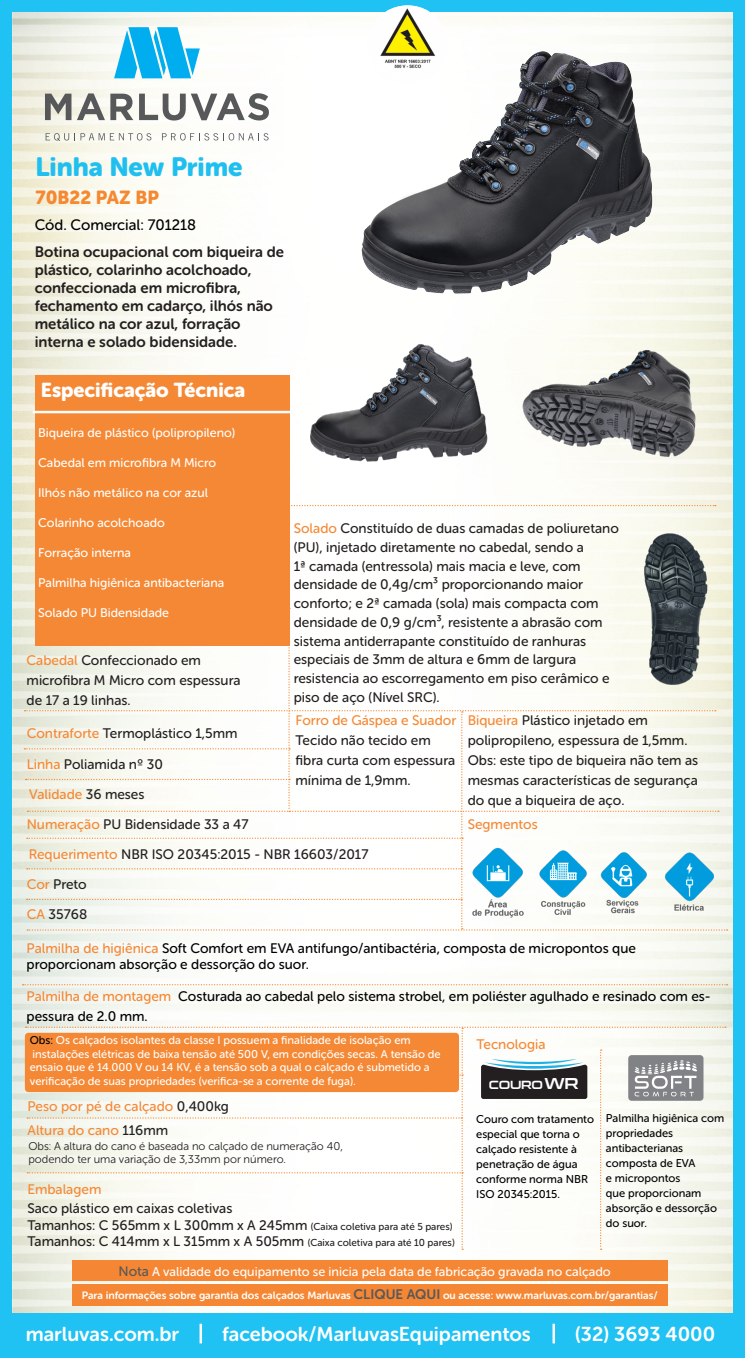
<style>
.page{position:relative;width:745px;height:1358px;background:#fff}
.page>*{position:absolute;margin:0;border:0;box-sizing:border-box;transform-origin:0 0}
.t1{font:26.25px "Museo Sans Rounded 900";color:#1fbff0}
.t2{font:20px "Museo Sans Rounded 700";color:#fff}
.t3{font:20px "Museo Sans Rounded 900";color:#fff}
.t4{font:18.75px "Museo Sans Rounded 900";color:#f58932}
.t5{font:15px/18px "Museo Sans Rounded 700";color:#231f20}
.t6{font:15px "Museo Sans Rounded 500";color:#000001}
.t7{font:13.75px/18.8px "Museo Sans Rounded 500";color:#231f20}
.t8{font:13.75px/16.5px "Museo Sans Rounded 500";color:#000001}
.t9{font:13.75px "Museo Sans Rounded 500";color:#f58834}
.t10{font:12.75px "Museo Sans Rounded 500";color:#fff}
.t11{font:12.5px "Museo Sans Rounded 500";color:#fff}
.t12{font:11.75px "Conthrax Sb";letter-spacing:-.02em;color:#fff}
.t13{font:11.25px/13.5px "Museo Sans Rounded 500";color:#fff}
.t14{font:11.25px/15px "Museo Sans Rounded 500";color:#000001}
.t15{font:11.25px "Museo Sans Rounded 300";color:#231f20}
.t16{font:10.62px "Museo Sans Rounded 700";color:#fff}
.s1{color:#f58834}
.s2{color:#231f20}
.s3{color:#f58734}
.s4{color:#000001}
.s5{font-size:10px}
.s6{font-size:15.62px}
.s7{font-size:13.75px;color:#57585a}
</style>
<div class="page">
<div style="left:0;top:0;width:744px;height:1357px;background:#1fc2f3"></div>
<img style="left:12px;top:12px;width:720px;height:1300px">
<div style="left:35px;top:375px;width:254px;height:270px;background:#f58834"></div>
<hr style="left:33px;top:411px;width:266px;height:2px;background:#fff">
<img style="left:293px;top:31px;width:422px;height:281px">
<img style="left:293px;top:317px;width:215px;height:156px">
<img style="left:508px;top:331px;width:207px;height:138px">
<svg style="left:289px;top:505px;width:426px;height:1px"></svg>
<svg style="left:23px;top:983px;width:704px;height:2px"></svg>
<img style="left:634px;top:532px;width:81px;height:75px">
<div style="left:72px;top:1259px;width:595px;height:21px;background:#f58734"></div>
<div style="left:72px;top:1283px;width:595px;height:22px;background:#f58734"></div>
<svg style="left:114px;top:27px;width:86px;height:51px"></svg>
<svg style="left:45px;top:94px;width:26px;height:26px"></svg>
<svg style="left:77px;top:93px;width:56px;height:27px"></svg>
<svg style="left:139px;top:93px;width:130px;height:27px"></svg>
<svg style="left:46px;top:133px;width:105px;height:8px"></svg>
<svg style="left:162px;top:133px;width:106px;height:7px"></svg>
<hr style="left:199px;top:1323px;width:3px;height:20px;background:#fff">
<hr style="left:552px;top:1323px;width:2px;height:20px;background:#fff">
<svg style="left:24px;top:607px;width:703px;height:323px"></svg>
<img style="left:367px;top:5px;width:80px;height:79px">
<img style="left:659px;top:845px;width:59px;height:72px">
<svg style="left:25px;top:1026px;width:700px;height:223px"></svg>
<p class="t1" style="left:36px;top:152px;width:208px">Linha New Prime</p>
<p class="t4" style="left:36px;top:187px;width:125px">70B22 PAZ BP</p>
<p class="t6" style="left:35px;top:217px;width:163px">Cód. Comercial: 701218</p>
<p class="t5" style="left:35px;top:242px;width:250px">Botina ocupacional com biqueira de plástico, colarinho acolchoado,</p>
<p class="t5" style="left:35px;top:278px;width:207px">confeccionada em microfibra,</p>
<p class="t5" style="left:35px;top:296px;width:239px">fechamento em cadarço, ilhós não metálico na cor azul, forração</p>
<p class="t5" style="left:35px;top:332px;width:203px">interna e solado bidensidade.</p>
<p class="t3" style="left:41px;top:378px;width:206px">Especificação Técnica</p>
<p class="t11" style="left:38px;top:425px;width:198px">Biqueira de plástico (polipropileno)</p>
<p class="t11" style="left:38px;top:455px;width:179px">Cabedal em microfibra M Micro</p>
<p class="t11" style="left:38px;top:485px;width:171px">Ilhós não metálico na cor azul</p>
<p class="t11" style="left:38px;top:515px;width:128px">Colarinho acolchoado</p>
<p class="t11" style="left:38px;top:545px;width:94px">Forração interna</p>
<p class="t11" style="left:38px;top:575px;width:187px">Palmilha higiênica antibacteriana</p>
<p class="t11" style="left:38px;top:605px;width:132px">Solado PU Bidensidade</p>
<p class="t7" style="left:27px;top:650px;width:176px"><span class="s1">Cabedal</span> Confeccionado em</p>
<p class="t7" style="left:27px;top:669px;width:215px;line-height:20px">microfibra M Micro com espessura de 17 a 19 linhas.</p>
<p class="t7" style="left:27px;top:723px;width:212px"><span class="s1">Contraforte</span> Termoplástico 1,5mm</p>
<p class="t7" style="left:27px;top:755px;width:137px"><span class="s1">Linha</span> Poliamida nº 30</p>
<p class="t9" style="left:29px;top:786px;width:117px">Validade <span class="s2">36 meses</span></p>
<p class="t7" style="left:27px;top:814px;width:223px"><span class="s1">Numeração</span> PU Bidensidade 33 a 47</p>
<p class="t7" style="left:293px;top:519px;width:326px"><span class="s1">Solado</span> Constituído de duas camadas de poliuretano (PU), injetado diretamente no cabedal, sendo a<br>1ª camada (entressola) mais macia e leve, com densidade de 0,4g/cm³ proporcionando maior conforto; e 2ª camada (sola) mais compacta com densidade de 0,9 g/cm³, resistente a abrasão com sistema antiderrapante constituído de ranhuras especiais de 3mm de altura e 6mm de largura resistencia ao escorregamento em piso cerâmico e piso de aço (Nível SRC).</p>
<p class="t9" style="left:295px;top:713px;width:162px">Forro de Gáspea e Suador</p>
<p class="t7" style="left:295px;top:730px;width:161px;line-height:20px">Tecido não tecido em fibra curta com espessura mínima de 1,9mm.</p>
<p class="t7" style="left:467px;top:711px;width:181px"><span class="s1">Biqueira</span> Plástico injetado em</p>
<p class="t7" style="left:467px;top:730px;width:232px;line-height:20px">polipropileno, espessura de 1,5mm.<br>Obs: este tipo de biqueira não tem as mesmas características de segurança do que a biqueira de aço.</p>
<p class="t9" style="left:467px;top:816px;width:71px">Segmentos</p>
<p class="t7" style="left:29px;top:844px;width:341px"><span class="s1">Requerimento</span> NBR ISO 20345:2015 - NBR 16603/2017</p>
<p class="t7" style="left:27px;top:874px;width:61px"><span class="s1">Cor</span> Preto</p>
<p class="t7" style="left:27px;top:905px;width:62px"><span class="s1">CA</span> 35768</p>
<p class="t8" style="left:27px;top:939px;width:610px"><span class="s3">Palmilha de higiênica</span> Soft Comfort em EVA antifungo/antibactéria, composta de micropontos que proporcionam absorção e dessorção do suor.</p>
<p class="t8" style="left:27px;top:985px;width:685px;line-height:20px"><span class="s3">Palmilha de montagem</span> Costurada ao cabedal pelo sistema strobel, em poliéster agulhado e resinado com es&shy;pessura de 2.0 mm.</p>
<p class="t13" style="left:30px;top:1033px;width:382px"><span class="s4">Obs:</span> Os calçados isolantes da classe I possuem a finalidade de isolação em</p>
<p class="t13" style="left:30px;top:1046px;width:412px">instalações elétricas de baixa tensão até 500 V, em condições secas. A tensão de ensaio que é 14.000 V ou 14 KV, é a tensão sob a qual o calçado é submetido a verificação de suas propriedades (verifica-se a corrente de fuga).</p>
<p class="t9" style="left:27px;top:1098px;width:203px">Peso por pé de calçado <span class="s2">0,400kg</span></p>
<p class="t9" style="left:27px;top:1122px;width:142px">Altura do cano <span class="s2">116mm</span></p>
<p class="t15" style="left:28px;top:1139px;width:316px">Obs: A altura do cano é baseada no calçado de numeração 40,</p>
<p class="t15" style="left:28px;top:1153px;width:259px">podendo ter uma variação de 3,33mm por número.</p>
<p class="t9" style="left:27px;top:1181px;width:75px">Embalagem</p>
<p class="t7" style="left:27px;top:1199px;width:206px">Saco plástico em caixas coletivas</p>
<p class="t7" style="left:27px;top:1215px;width:426px">Tamanhos: C 565mm x L 300mm x A 245mm <span class="s5">(Caixa coletiva para até 5 pares)</span></p>
<p class="t7" style="left:27px;top:1232px;width:428px">Tamanhos: C 414mm x L 315mm x A 505mm <span class="s5">(Caixa coletiva para até 10 pares)</span></p>
<p class="t9" style="left:476px;top:1036px;width:70px">Tecnologia</p>
<p class="t12" style="left:488px;top:1075px;width:91px">COURO<span class="s6">WR</span></p>
<p class="t14" style="left:476px;top:1111px;width:119px">Couro com tratamento especial que torna o calçado resistente à penetração de água conforme norma NBR<br>ISO 20345:2015.</p>
<p class="t14" style="left:605px;top:1110px;width:120px">Palmilha higiênica com</p>
<p class="t14" style="left:605px;top:1125px;width:112px">propriedades antibacterianas composta de EVA<br>e micropontos<br>que proporcionam absorção e dessorção do suor.</p>
<p class="t10" style="left:119px;top:1263px;width:493px"><span class="s7">Nota</span> A validade do equipamento se inicia pela data de fabricação gravada no calçado</p>
<p class="t16" style="left:82px;top:1289px;width:577px">Para informações sobre garantia dos calçados Marluvas <span class="s7">CLIQUE AQUI</span> ou acesse: www.marluvas.com.br/garantias/</p>
<p class="t2" style="left:26px;top:1322px;width:155px">marluvas.com.br</p>
<p class="t2" style="left:222px;top:1322px;width:310px">facebook/MarluvasEquipamentos</p>
<p class="t2" style="left:574px;top:1322px;width:141px">(32) 3693 4000</p>
</div>
